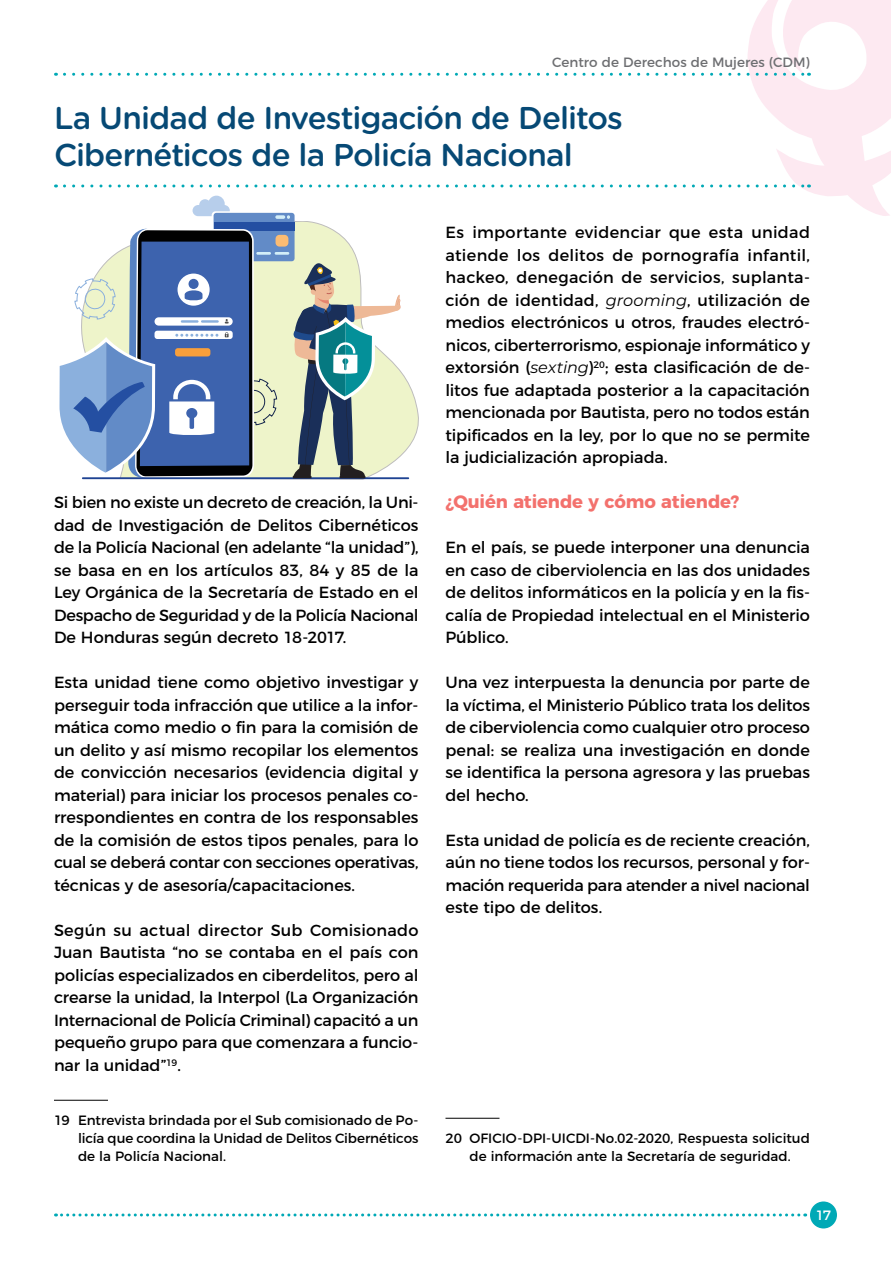
<style>
.page{position:relative;width:891px;height:1269px;background:#fff}
.page>*{position:absolute;margin:0;border:0;box-sizing:border-box;transform-origin:0 0}
.t1{font:500 31.5px/37.8px "Gotham Rounded";letter-spacing:-.03em;color:#064975}
.t2{font:700 18px "Montserrat";letter-spacing:-.005em;color:#f3716d}
.t3{font:16.2px/22.5px "Montserrat";letter-spacing:-.01em;color:#000;text-align:justify}
.t4{font:13.5px/18px "Montserrat";color:#000;text-align:justify}
.t5{font:13.5px "Montserrat";letter-spacing:.005em;color:#6d6e71}
.t6{font:13.5px "Montserrat";color:#fff}
.s1{font-style:italic}
</style>
<div class="page">
<div style="left:810px;top:1202px;width:27px;height:26px;background:#00a9b6;border-radius:50%"></div>
<svg style="left:56px;top:1214px;width:750px;height:2px"></svg>
<hr style="left:54px;top:1100px;width:54px;height:1px;background:#000">
<hr style="left:446px;top:1118px;width:54px;height:1px;background:#000">
<svg style="left:213px;top:221px;width:205px;height:258px"></svg>
<div style="left:214px;top:213px;width:81px;height:48px;background:#628bc7;border-radius:3px"></div>
<div style="left:214px;top:222px;width:81px;height:8px;background:#244fa2"></div>
<hr style="left:275px;top:252px;width:14px;height:3px;background:#d3eef8">
<div style="left:276px;top:235px;width:12px;height:12px;background:#fcbc73;border-radius:4px"></div>
<svg style="left:64px;top:0;width:827px;height:219px"></svg>
<hr style="left:82px;top:477px;width:327px;height:2px;background:#1f4393">
<svg style="left:59px;top:225px;width:218px;height:253px"></svg>
<svg style="left:292px;top:262px;width:109px;height:216px"></svg>
<p class="t5" style="left:552px;top:51px;width:259px">Centro de Derechos de Mujeres (CDM)</p>
<h1 class="t1" style="left:54px;top:97px;width:570px">La Unidad de Investigación de Delitos<br>Cibernéticos de la Policía Nacional</h1>
<p class="t3" style="left:54px;top:490px;width:366px">Si bien no existe un decreto de creación, la Uni&shy;dad de Investigación de Delitos Cibernéticos de la Policía Nacional (en adelante “la unidad”), se basa en en los artículos 83, 84 y 85 de la Ley Orgánica de la Secretaría de Estado en el Despacho de Seguridad y de la Policía Nacional De Honduras según decreto 18-2017.</p>
<p class="t3" style="left:54px;top:670px;width:366px">Esta unidad tiene como objetivo investigar y perseguir toda infracción que utilice a la infor&shy;mática como medio o fin para la comisión de un delito y así mismo recopilar los elementos de convicción necesarios (evidencia digital y material) para iniciar los procesos penales co&shy;rrespondientes en contra de los responsables de la comisión de estos tipos penales, para lo cual se deberá contar con secciones operativas, técnicas y de asesoría/capacitaciones.</p>
<p class="t3" style="left:54px;top:918px;width:366px">Según su actual director Sub Comisionado Juan Bautista “no se contaba en el país con policías especializados en ciberdelitos, pero al crearse la unidad, la Interpol (La Organización Internacional de Policía Criminal) capacitó a un pequeño grupo para que comenzara a funcio&shy;nar la unidad”<sup>19</sup>.</p>
<p class="t4" style="left:78px;top:1110px;width:342px;text-indent:-24px">19 Entrevista brindada por el Sub comisionado de Po&shy;licía que coordina la Unidad de Delitos Cibernéticos de la Policía Nacional.</p>
<p class="t3" style="left:445px;top:220px;width:366px">Es importante evidenciar que esta unidad atiende los delitos de pornografía infantil, hackeo, denegación de servicios, suplanta&shy;ción de identidad, <span class="s1">grooming</span>, utilización de medios electrónicos u otros, fraudes electró&shy;nicos, ciberterrorismo, espionaje informático y extorsión (<span class="s1">sexting</span>)<sup>20</sup>; esta clasificación de de&shy;litos fue adaptada posterior a la capacitación mencionada por Bautista, pero no todos están tipificados en la ley, por lo que no se permite la judicialización apropiada.</p>
<p class="t2" style="left:446px;top:487px;width:295px">¿Quién atiende y cómo atiende?</p>
<p class="t3" style="left:446px;top:535px;width:366px">En el país, se puede interponer una denuncia en caso de ciberviolencia en las dos unidades de delitos informáticos en la policía y en la fis&shy;calía de Propiedad intelectual en el Ministerio Público.</p>
<p class="t3" style="left:446px;top:670px;width:366px">Una vez interpuesta la denuncia por parte de la víctima, el Ministerio Público trata los delitos de ciberviolencia como cualquier otro proceso penal: se realiza una investigación en donde se identifica la persona agresora y las pruebas del hecho.</p>
<p class="t3" style="left:446px;top:828px;width:366px">Esta unidad de policía es de reciente creación, aún no tiene todos los recursos, personal y for&shy;mación requerida para atender a nivel nacional este tipo de delitos.</p>
<p class="t4" style="left:446px;top:1128px;width:366px;text-align:center">20 OFICIO-DPI-UICDI-No.02-2020, Respuesta solicitud de información ante la Secretaría de seguridad.</p>
<p class="t6" style="left:816px;top:1204px;width:17px">17</p>
</div>
